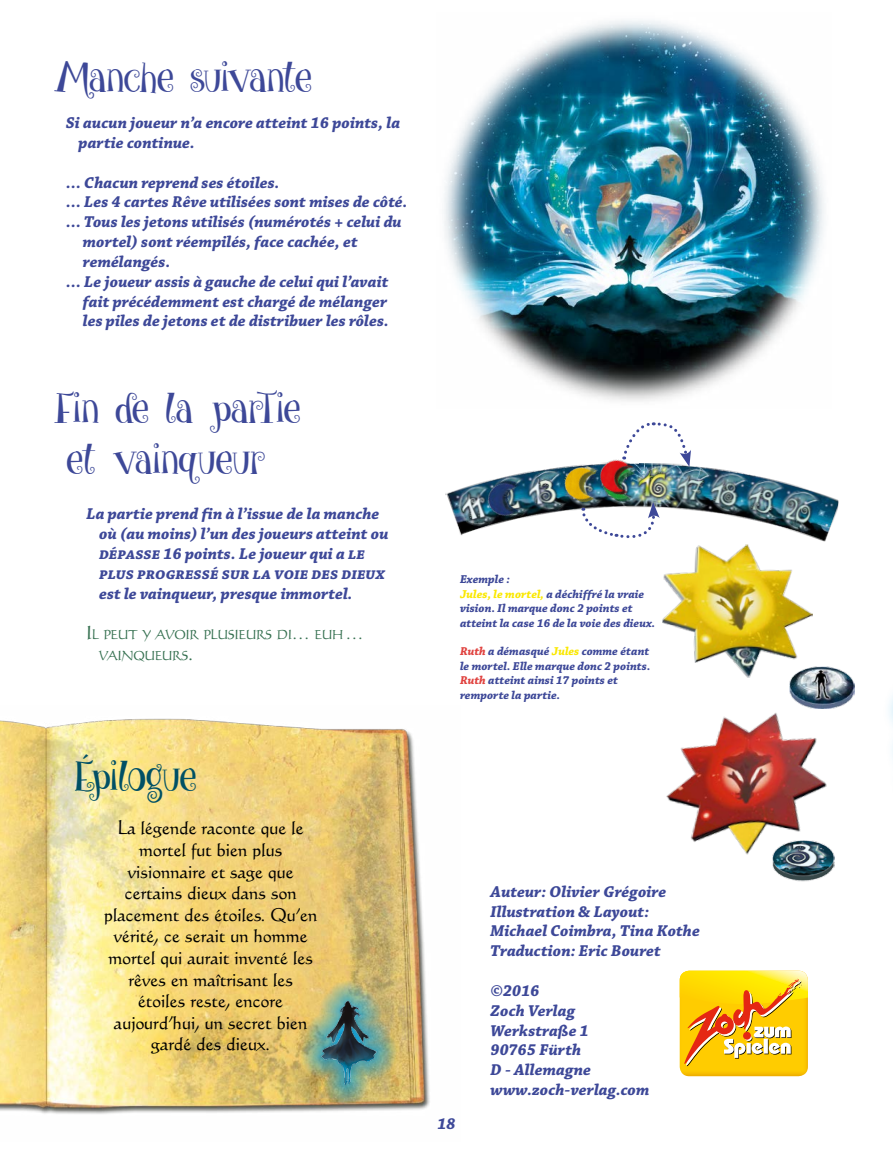
<style>
.page{position:relative;width:893px;height:1149px;background:#fff}
.page>*{position:absolute;margin:0;border:0;box-sizing:border-box;transform-origin:0 0}
.t1{font:42px/50.4px "give me some sugar";letter-spacing:-.02em;color:#3d4898;text-align:center}
.t2{font:42px "give me some sugar";letter-spacing:-.03em;color:#005065}
.t3{font:18px/21.6px "Codex";color:#000;text-align:center}
.t4{font:italic 700 16.5px/19.8px "Chaparral Pro";color:#3d4898}
.t5{font:12.6px/21px "Codex";color:#357050}
.t6{font:italic 700 12px/14.4px "Chaparral Pro";letter-spacing:.01em;color:#3d4898}
.s1{font-size:18px}
.s2{color:#fae800}
.s3{color:#e04340}
</style>
<div class="page">
<img style="left:680px;top:1065px;width:128px;height:10px">
<svg style="left:680px;top:970px;width:128px;height:95px;background:#f4bf26"></svg>
<img style="left:444px;top:20px;width:380px;height:381px">
<img style="left:0;top:718px;width:430px;height:396px">
<svg style="left:300px;top:979px;width:98px;height:126px;background:#c1b26f"></svg>
<img style="left:317px;top:993px;width:63px;height:93px">
<img style="left:445px;top:466px;width:394px;height:70px">
<img style="left:476px;top:470px;width:55px;height:54px">
<img style="left:559px;top:464px;width:32px;height:43px">
<img style="left:591px;top:459px;width:55px;height:40px">
<svg style="left:578px;top:499px;width:85px;height:37px"></svg>
<svg style="left:619px;top:459px;width:76px;height:10px"></svg>
<svg style="left:622px;top:422px;width:69px;height:44px"></svg>
<img style="left:850px;top:676px;width:5px;height:25px">
<img style="left:580px;top:502px;width:270px;height:376px">
<img style="left:660px;top:541px;width:155px;height:139px">
<h1 class="t1" style="left:54px;top:54px;width:259px">Manche suivante</h1>
<p class="t4" style="left:79px;top:114px;width:323px;text-indent:-13px">Si aucun joueur n’a encore atteint 16 points, la partie continue.</p>
<p class="t4" style="left:66px;top:173px;width:215px">… Chacun reprend ses étoiles.</p>
<p class="t4" style="left:66px;top:193px;width:343px">… Les 4 cartes Rêve utilisées sont mises de côté.</p>
<p class="t4" style="left:66px;top:213px;width:337px">… Tous les jetons utilisés (numérotés + celui du</p>
<p class="t4" style="left:83px;top:233px;width:277px">mortel) sont réempilés, face cachée, et</p>
<p class="t4" style="left:83px;top:252px;width:89px">remélangés.</p>
<p class="t4" style="left:66px;top:272px;width:324px">… Le joueur assis à gauche de celui qui l’avait</p>
<p class="t4" style="left:83px;top:292px;width:306px">fait précédemment est chargé de mélanger</p>
<p class="t4" style="left:83px;top:312px;width:308px">les piles de jetons et de distribuer les rôles.</p>
<h1 class="t1" style="left:54px;top:385px;width:248px">Fin de la parTie et vainqueur</h1>
<p class="t4" style="left:99px;top:505px;width:291px;text-indent:-13px">La partie prend fin à l’issue de la manche où (au moins) l’un des joueurs atteint ou dépasse 16 points. Le joueur qui a le plus progressé sur la voie des dieux est le vainqueur, presque immortel.</p>
<p class="t5" style="left:99px;top:624px;width:266px;text-indent:-13px"><span class="s1">I</span>L PEUT Y AVOIR PLUSIEURS DI<span class="s1">…</span> EUH <span class="s1">…<br></span>VAINQUEURS<span class="s1">.</span></p>
<h1 class="t2" style="left:74px;top:754px;width:124px">Épilogue</h1>
<p class="t3" style="left:104px;top:817px;width:215px">La légende raconte que le mortel fut bien plus visionnaire et sage que certains dieux dans son placement des étoiles. Qu’en vérité, ce serait un homme mortel qui aurait inventé les rêves en maîtrisant les étoiles reste, encore aujourd’hui, un secret bien gardé des dieux.</p>
<p class="t6" style="left:460px;top:572px;width:197px">Exemple :<br><span class="s2">Jules, le mortel,</span> a déchiffré la vraie vision. Il marque donc 2 points et atteint la case 16 de la voie des dieux.</p>
<p class="t6" style="left:460px;top:644px;width:192px"><span class="s3">Ruth</span> a démasqué <span class="s2">Jules</span> comme étant le mortel. Elle marque donc 2 points.<br><span class="s3">Ruth</span> atteint ainsi 17 points et remporte la partie.</p>
<p class="t4" style="left:437px;top:1113px;width:20px">18</p>
<p class="t4" style="left:491px;top:882px;width:211px">Auteur: Olivier Grégoire<br>Illustration &amp; Layout:<br>Michael Coimbra, Tina Kothe<br>Traduction: Eric Bouret</p>
<p class="t4" style="left:491px;top:981px;width:160px">©2016<br>Zoch Verlag<br>Werkstraße 1<br>90765 Fürth<br>D - Allemagne www.zoch-verlag.com</p>
</div>
